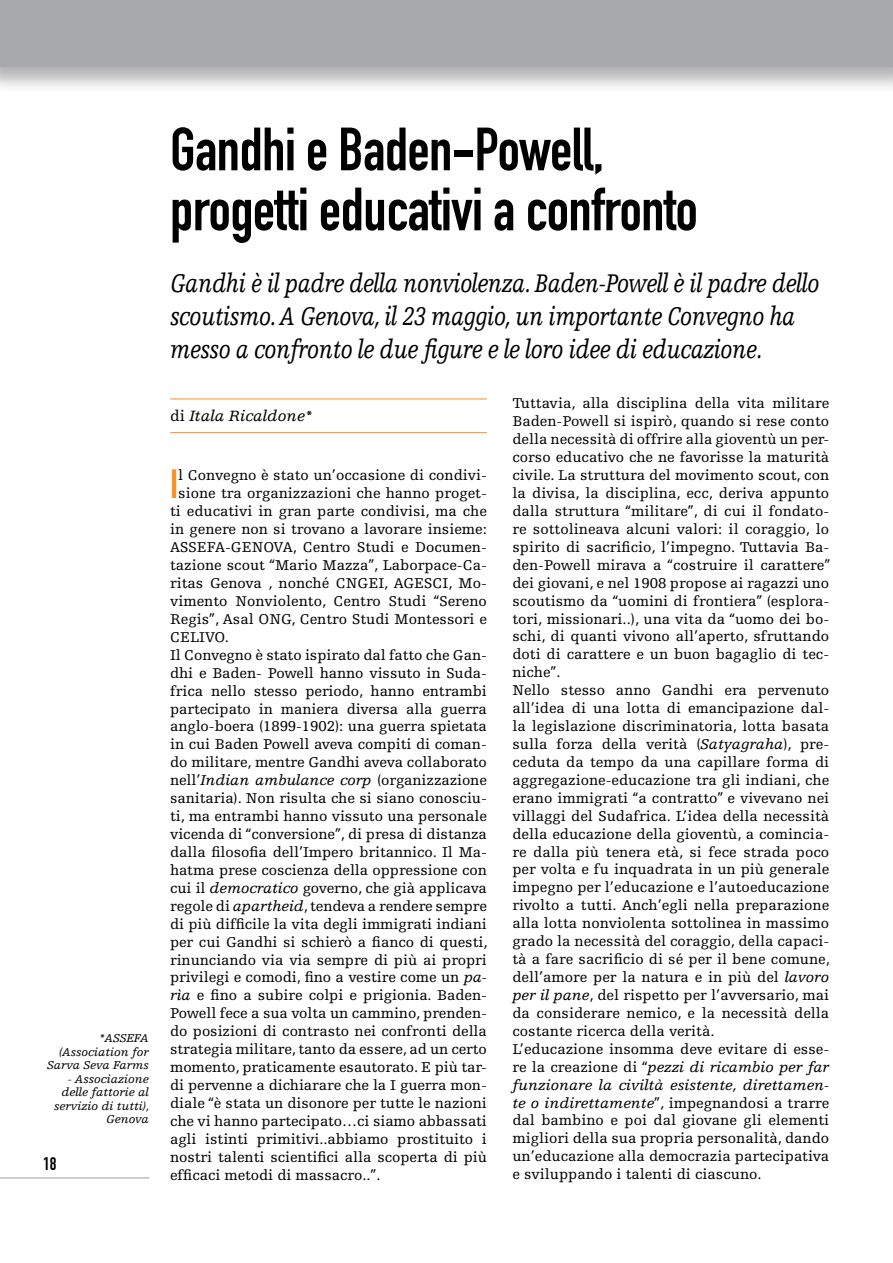
<style>
.page{position:relative;width:893px;height:1263px;background:#fff}
.page>*{position:absolute;margin:0;border:0;box-sizing:border-box;transform-origin:0 0}
.t1{font:60px/60px "DIN Engschrift Std";letter-spacing:-.01em;color:#000}
.t2{font:40.2px "DIN Engschrift Std";color:#f78f1e}
.t3{font:italic 27px/33px "Egyptienne FLT Std";letter-spacing:-.02em;color:#000;scale:.8 1}
.t4{font:18px "DIN Engschrift Std";color:#000}
.t5{font:italic 15.75px "Egyptienne FLT Std";color:#000}
.t6{font:15px/17.9px "Egyptienne FLT Std";color:#000}
.t7{font:italic 12px/13.5px "Egyptienne FLT Std";color:#000;text-align:right}
.s1{font-style:normal}
.s2{font-style:italic}
</style>
<div class="page">
<div style="left:0;top:0;width:893px;height:93px;background:#000;opacity:.3"></div>
<div style="left:0;top:0;width:893px;height:66px;background:#a7a9ac"></div>
<hr style="left:0;top:1177px;width:149px;height:2px;background:#bcbdc0">
<hr style="left:891px;top:0;width:2px;height:93px;background:#000;opacity:.3">
<hr style="left:892px;top:0;width:1px;height:66px;background:#a7a9ac">
<hr style="left:170px;top:399px;width:317px;height:1px;background:#f78f1e">
<hr style="left:170px;top:432px;width:317px;height:1px;background:#f78f1e">
<p class="t7" style="left:47px;top:1031px;width:103px">*ASSEFA (Association for<br>Sarva Seva Farms</p>
<p class="t7" style="left:54px;top:1072px;width:97px">- Associazione delle fattorie al servizio di tutti),<br>Genova</p>
<p class="t4" style="left:43px;top:1153px;width:15px">18</p>
<h1 class="t1" style="left:170px;top:120px;width:529px">Gandhi e Baden-Powell, progetti educativi a confronto</h1>
<h3 class="t3" style="left:170px;top:267px;width:813px">Gandhi è il padre della nonviolenza. Baden-Powell è il padre dello scoutismo. A Genova, il 23 maggio, un importante Convegno ha messo a confronto le due figure e le loro idee di educazione.</h3>
<p class="t5" style="left:170px;top:408px;width:143px"><span class="s1">di</span> Itala Ricaldone*</p>
<h2 class="t2" style="left:170px;top:461px;width:10px">I</h2>
<p class="t6" style="left:178px;top:467px;width:310px">l Convegno è stato un’occasione di condivi-</p>
<p class="t6" style="left:178px;top:485px;width:310px">sione tra organizzazioni che hanno proget-</p>
<p class="t6" style="left:170px;top:503px;width:318px">ti educativi in gran parte condivisi, ma che</p>
<p class="t6" style="left:170px;top:521px;width:318px">in genere non si trovano a lavorare insieme:</p>
<p class="t6" style="left:170px;top:539px;width:318px">ASSEFA-GENOVA, Centro Studi e Documen-</p>
<p class="t6" style="left:170px;top:556px;width:318px">tazione scout “Mario Mazza”, Laborpace-Ca-</p>
<p class="t6" style="left:170px;top:574px;width:318px">ritas Genova , nonché CNGEI, AGESCI, Mo-</p>
<p class="t6" style="left:170px;top:592px;width:318px">vimento Nonviolento, Centro Studi “Sereno</p>
<p class="t6" style="left:170px;top:610px;width:318px">Regis”, Asal ONG, Centro Studi Montessori e</p>
<p class="t6" style="left:170px;top:628px;width:60px">CELIVO.</p>
<p class="t6" style="left:170px;top:646px;width:318px">Il Convegno è stato ispirato dal fatto che Gan-</p>
<p class="t6" style="left:170px;top:664px;width:318px">dhi e Baden- Powell hanno vissuto in Suda-</p>
<p class="t6" style="left:170px;top:682px;width:318px">frica nello stesso periodo, hanno entrambi</p>
<p class="t6" style="left:170px;top:700px;width:318px">partecipato in maniera diversa alla guerra</p>
<p class="t6" style="left:170px;top:718px;width:318px">anglo-boera (1899-1902): una guerra spietata</p>
<p class="t6" style="left:170px;top:736px;width:318px">in cui Baden Powell aveva compiti di coman-</p>
<p class="t6" style="left:170px;top:754px;width:318px">do militare, mentre Gandhi aveva collaborato</p>
<p class="t6" style="left:170px;top:772px;width:318px">nell’<span class="s2">Indian ambulance corp</span> (organizzazione</p>
<p class="t6" style="left:170px;top:789px;width:318px">sanitaria). Non risulta che si siano conosciu-</p>
<p class="t6" style="left:170px;top:807px;width:318px">ti, ma entrambi hanno vissuto una personale</p>
<p class="t6" style="left:170px;top:825px;width:318px">vicenda di “conversione”, di presa di distanza</p>
<p class="t6" style="left:170px;top:843px;width:318px">dalla filosofia dell’Impero britannico. Il Ma-</p>
<p class="t6" style="left:170px;top:861px;width:318px">hatma prese coscienza della oppressione con</p>
<p class="t6" style="left:170px;top:879px;width:318px">cui il <span class="s2">democratico</span> governo, che già applicava</p>
<p class="t6" style="left:170px;top:897px;width:318px">regole di <span class="s2">apartheid</span>, tendeva a rendere sempre</p>
<p class="t6" style="left:170px;top:915px;width:318px">di più difficile la vita degli immigrati indiani</p>
<p class="t6" style="left:170px;top:933px;width:319px">per cui Gandhi si schierò a fianco di questi,</p>
<p class="t6" style="left:170px;top:951px;width:318px">rinunciando via via sempre di più ai propri</p>
<p class="t6" style="left:170px;top:969px;width:318px">privilegi e comodi, fino a vestire come un <span class="s2">pa-</span></p>
<p class="t6" style="left:170px;top:987px;width:318px"><span class="s2">rìa</span> e fino a subire colpi e prigionia. Baden-</p>
<p class="t6" style="left:170px;top:1005px;width:318px">Powell fece a sua volta un cammino, prenden-</p>
<p class="t6" style="left:170px;top:1022px;width:318px">do posizioni di contrasto nei confronti della</p>
<p class="t6" style="left:170px;top:1040px;width:318px">strategia militare, tanto da essere, ad un certo</p>
<p class="t6" style="left:170px;top:1058px;width:318px">momento, praticamente esautorato. E più tar-</p>
<p class="t6" style="left:170px;top:1076px;width:318px">di pervenne a dichiarare che la I guerra mon-</p>
<p class="t6" style="left:170px;top:1094px;width:318px">diale “è stata un disonore per tutte le nazioni</p>
<p class="t6" style="left:170px;top:1112px;width:318px">che vi hanno partecipato…ci siamo abbassati</p>
<p class="t6" style="left:170px;top:1130px;width:318px">agli istinti primitivi..abbiamo prostituito i</p>
<p class="t6" style="left:170px;top:1148px;width:318px">nostri talenti scientifici alla scoperta di più</p>
<p class="t6" style="left:170px;top:1166px;width:212px">efficaci metodi di massacro..”.</p>
<p class="t6" style="left:512px;top:395px;width:319px">Tuttavia, alla disciplina della vita militare Baden-Powell si ispirò, quando si rese conto della necessità di offrire alla gioventù un per&shy;corso educativo che ne favorisse la maturità civile. La struttura del movimento scout, con la divisa, la disciplina, ecc, deriva appunto dalla struttura “militare”, di cui il fondato&shy;re sottolineava alcuni valori: il coraggio, lo spirito di sacrificio, l’impegno. Tuttavia Ba&shy;den-Powell mirava a “costruire il carattere” dei giovani, e nel 1908 propose ai ragazzi uno scoutismo da “uomini di frontiera” (esplora&shy;tori, missionari..), una vita da “uomo dei bo&shy;schi, di quanti vivono all’aperto, sfruttando doti di carattere e un buon bagaglio di tec&shy;niche”.<br>Nello stesso anno Gandhi era pervenuto all’idea di una lotta di emancipazione dal&shy;la legislazione discriminatoria, lotta basata sulla forza della verità (<span class="s2">Satyagraha</span>), pre&shy;ceduta da tempo da una capillare forma di aggregazione-educazione tra gli indiani, che erano immigrati “a contratto” e vivevano nei villaggi del Sudafrica. L’idea della necessità della educazione della gioventù, a comincia&shy;re dalla più tenera età, si fece strada poco per volta e fu inquadrata in un più generale impegno per l’educazione e l’autoeducazione rivolto a tutti. Anch’egli nella preparazione alla lotta nonviolenta sottolinea in massimo grado la necessità del coraggio, della capaci&shy;tà a fare sacrificio di sé per il bene comune, dell’amore per la natura e in più del <span class="s2">lavoro per il pane</span>, del rispetto per l’avversario, mai da considerare nemico, e la necessità della costante ricerca della verità.<br>L’educazione insomma deve evitare di esse&shy;re la creazione di “<span class="s2">pezzi di ricambio per far funzionare la civiltà esistente, direttamen&shy;te o indirettamente</span>”, impegnandosi a trarre dal bambino e poi dal giovane gli elementi migliori della sua propria personalità, dando un’educazione alla democrazia partecipativa e sviluppando i talenti di ciascuno.</p>
</div>
